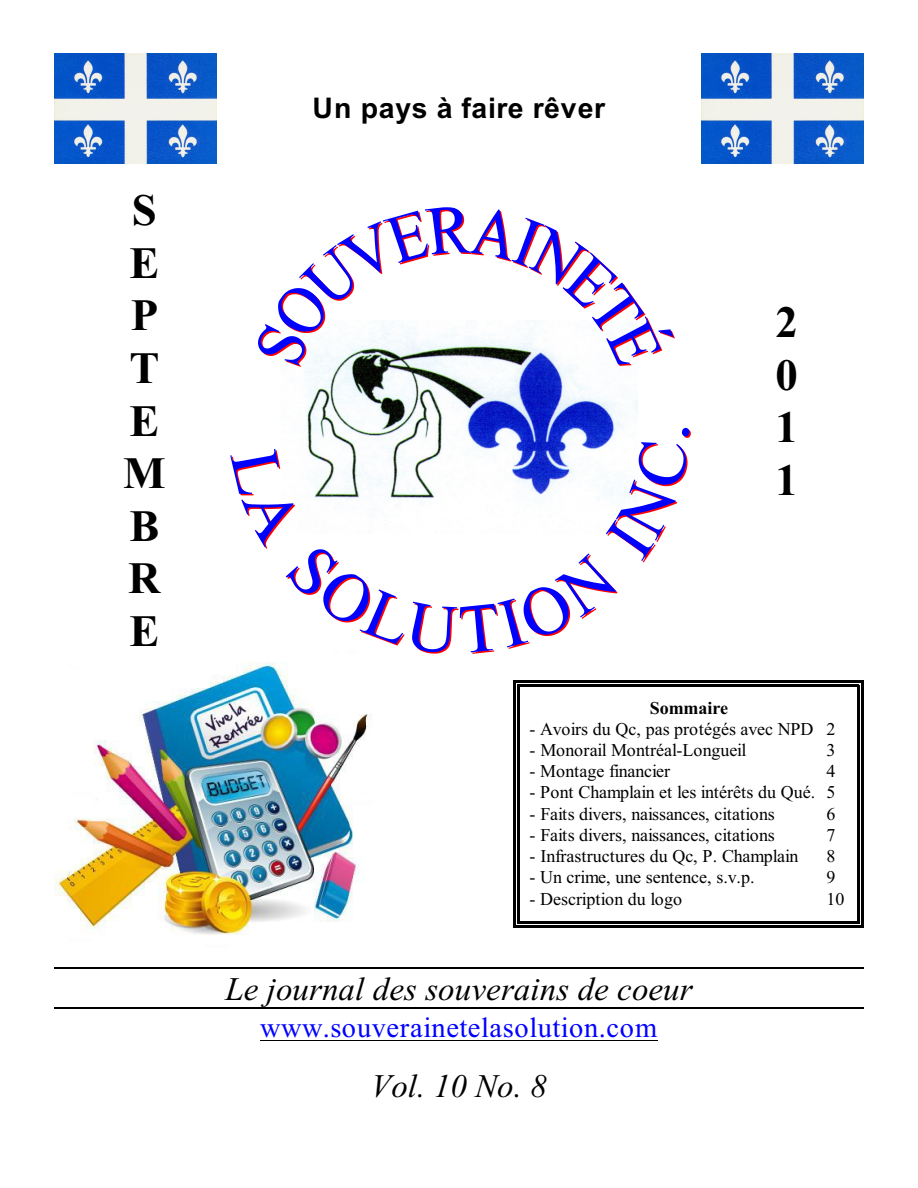
<style>
.page{position:relative;width:918px;height:1188px;background:#fff}
.page>*{position:absolute;margin:0;border:0;box-sizing:border-box;transform-origin:0 0}
.t1{font:700 44.85px/52.5px "Times New Roman";color:#000}
.t2{font:italic 33px "Times New Roman";letter-spacing:.005em;color:#000}
.t3{font:28.5px "Times New Roman";letter-spacing:.02em;color:#00f}
.t4{font:700 28.5px "Arial";letter-spacing:.03em;color:#000}
.t5{font:18px "Times New Roman";letter-spacing:-.005em;color:#000}
.t6{font:700 18px "Times New Roman";color:#000}
</style>
<div class="page">
<img style="left:701px;top:53px;width:162px;height:111px">
<hr style="left:518px;top:685px;width:2px;height:238px;background:#000">
<hr style="left:857px;top:685px;width:3px;height:238px;background:#000">
<hr style="left:518px;top:685px;width:341px;height:2px;background:#000">
<hr style="left:518px;top:921px;width:341px;height:3px;background:#000">
<hr style="left:513px;top:680px;width:3px;height:248px;background:#000">
<hr style="left:861px;top:680px;width:3px;height:248px;background:#000">
<hr style="left:513px;top:680px;width:351px;height:3px;background:#000">
<hr style="left:513px;top:926px;width:351px;height:2px;background:#000">
<img style="left:55px;top:53px;width:162px;height:111px">
<img style="left:304px;top:367px;width:333px;height:131px">
<img style="left:54px;top:662px;width:317px;height:273px">
<hr style="left:260px;top:1040px;width:398px;height:1px;background:#000">
<hr style="left:54px;top:967px;width:810px;height:1px;background:#000">
<hr style="left:54px;top:1008px;width:810px;height:1px;background:#000">
<svg style="left:258px;top:207px;width:417px;height:160px"></svg>
<svg style="left:230px;top:449px;width:175px;height:197px"></svg>
<svg style="left:412px;top:428px;width:279px;height:226px"></svg>
<h1 class="t1" style="left:123px;top:189px;width:44px">S<br>E<br>P<br>T<br>E<br>M<br>B<br>R<br>E</h1>
<h3 class="t4" style="left:312px;top:98px;width:294px">Un pays à faire rêver</h3>
<h1 class="t1" style="left:775px;top:301px;width:24px;text-align:justify">2<br>0<br>1<br>1</h1>
<p class="t6" style="left:650px;top:702px;width:80px">Sommaire</p>
<p class="t5" style="left:530px;top:722px;width:308px">- Avoirs du Qc, pas protégés avec NPD 2</p>
<p class="t5" style="left:530px;top:744px;width:219px">- Monorail Montréal-Longueil</p>
<p class="t5" style="left:827px;top:744px;width:10px">3</p>
<p class="t5" style="left:530px;top:765px;width:142px">- Montage financier</p>
<p class="t5" style="left:827px;top:765px;width:10px">4</p>
<p class="t5" style="left:530px;top:786px;width:308px">- Pont Champlain et les intérêts du Qué. 5</p>
<p class="t5" style="left:530px;top:807px;width:247px">- Faits divers, naissances, citations</p>
<p class="t5" style="left:827px;top:807px;width:10px">6</p>
<p class="t5" style="left:530px;top:828px;width:247px">- Faits divers, naissances, citations</p>
<p class="t5" style="left:827px;top:828px;width:10px">7</p>
<p class="t5" style="left:530px;top:850px;width:270px">- Infrastructures du Qc, P. Champlain</p>
<p class="t5" style="left:826px;top:850px;width:10px">8</p>
<p class="t5" style="left:530px;top:871px;width:227px">- Un crime, une sentence, s.v.p.</p>
<p class="t5" style="left:827px;top:871px;width:10px">9</p>
<p class="t5" style="left:530px;top:892px;width:154px">- Description du logo</p>
<p class="t5" style="left:827px;top:892px;width:19px">10</p>
<h2 class="t2" style="left:225px;top:977px;width:469px">Le journal des souverains de coeur</h2>
<h3 class="t3" style="left:260px;top:1017px;width:398px">www.souverainetelasolution.com</h3>
<h2 class="t2" style="left:371px;top:1074px;width:177px">Vol. 10 No. 8</h2>
</div>
